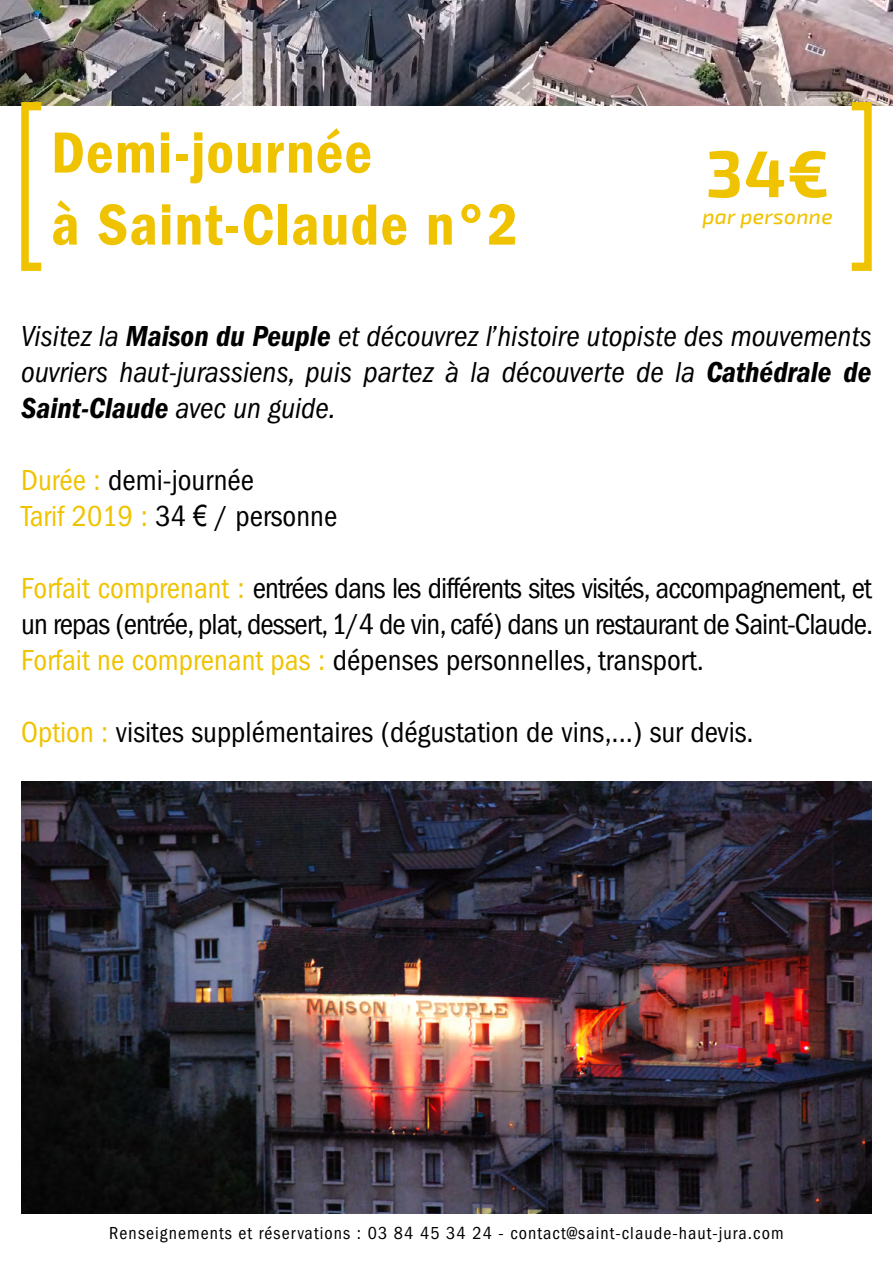
<style>
.page{position:relative;width:893px;height:1263px;background:#fff}
.page>*{position:absolute;margin:0;border:0;box-sizing:border-box;transform-origin:0 0}
.t1{font:700 66px "Exo 2";color:#f0c300}
.t2{font:600 condensed 60px/72px "Franklin Gothic";letter-spacing:.02em;color:#f0c300}
.t3{font:condensed 30px/36px "Franklin Gothic";color:#000}
.t4{font:italic condensed 30px/36px "Franklin Gothic";color:#000;text-align:justify}
.t5{font:italic 500 21px "Exo 2";letter-spacing:.015em;color:#f0c300}
.t6{font:condensed 18px "Franklin Gothic";letter-spacing:.06em;color:#000}
.s1{font-weight:600}
.s2{color:#f0c300}
.s3{font-family:"Arial Narrow";font-stretch:normal}
</style>
<div class="page">
<img style="left:21px;top:781px;width:851px;height:432px">
<img style="left:0;top:0;width:893px;height:105px">
<svg style="left:18px;top:99px;width:26px;height:172px"></svg>
<svg style="left:849px;top:99px;width:26px;height:172px"></svg>
<h2 class="t2" style="left:51px;top:117px;width:469px">Demi-journée<br>à Saint-Claude n°2</h2>
<h1 class="t1" style="left:706px;top:135px;width:125px">34€</h1>
<p class="t5" style="left:702px;top:204px;width:132px">par personne</p>
<p class="t4" style="left:21px;top:318px;width:852px">Visitez la <span class="s1">Maison du Peuple</span> et découvrez l’histoire utopiste des mouvements ouvriers haut-jurassiens, puis partez à la découverte de la <span class="s1">Cathédrale de Saint-Claude</span> avec un guide.</p>
<p class="t3" style="left:21px;top:462px;width:318px"><span class="s2">Durée :</span> demi-journée<br><span class="s2">Tarif 2019 :</span> 34 <span class="s3">€</span> / personne</p>
<p class="t3" style="left:21px;top:570px;width:854px;text-align:justify"><span class="s2">Forfait comprenant :</span> entrées dans les différents sites visités, accompagnement, et un repas (entrée, plat, dessert, 1/4 de vin, café) dans un restaurant de Saint-Claude.<br><span class="s2">Forfait ne comprenant pas :</span> dépenses personnelles, transport.</p>
<p class="t3" style="left:21px;top:714px;width:734px"><span class="s2">Option :</span> visites supplémentaires (dégustation de vins,...) sur devis.</p>
<p class="t6" style="left:109px;top:1222px;width:676px">Renseignements et réservations : 03 84 45 34 24 - contact@saint-claude-haut-jura.com</p>
</div>
